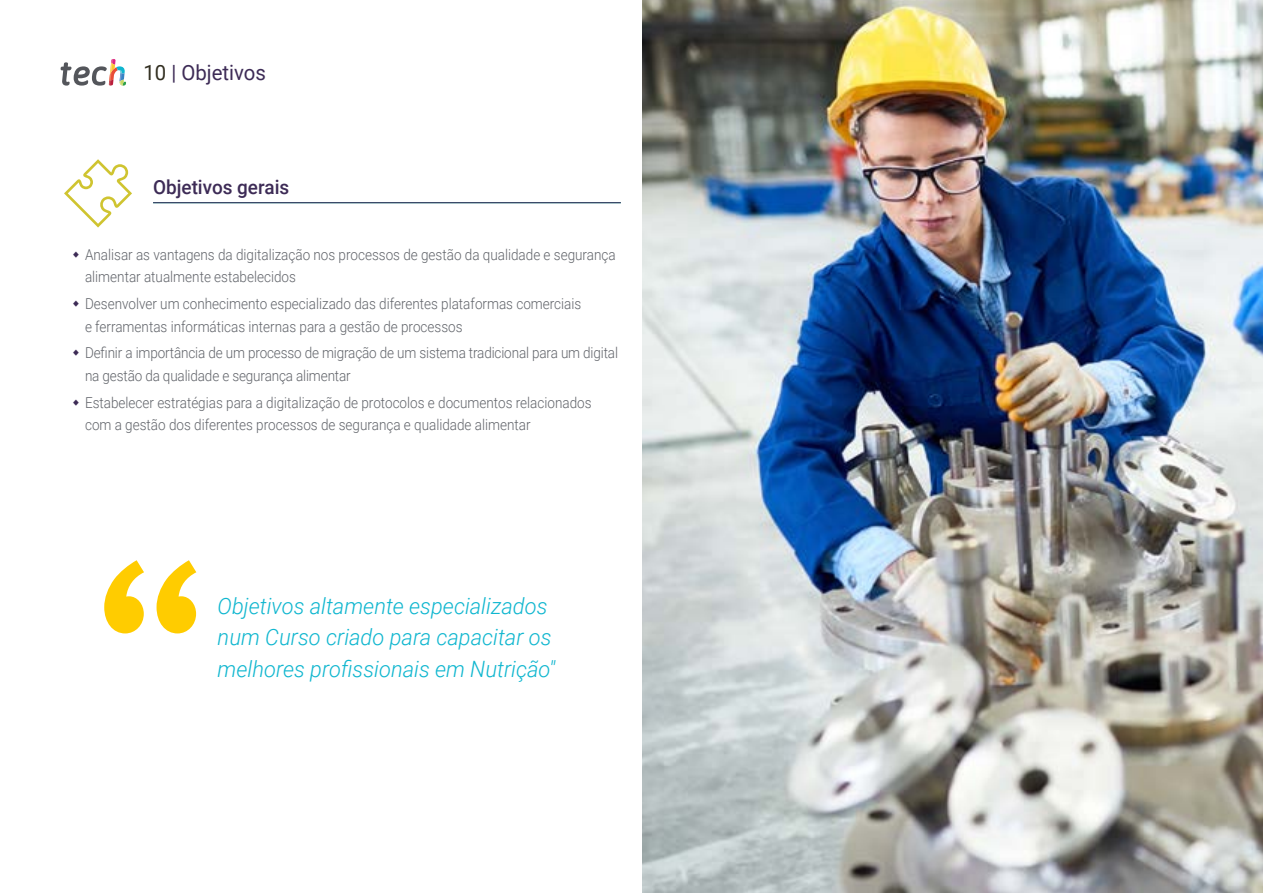
<style>
.page{position:relative;width:1263px;height:893px;background:#fff}
.page>*{position:absolute;margin:0;border:0;box-sizing:border-box;transform-origin:0 0}
.t1{font:italic 300 22.5px/31.5px "Roboto";color:#0fb6cf}
.t2{font:21px "Roboto";color:#3d2b56}
.t3{font:500 19.5px "Roboto";color:#3d2b56}
.t4{font:300 15px/22.5px "Roboto";color:#61646a;scale:.9 1}
.s1{color:#312e20}
</style>
<div class="page">
<hr style="left:153px;top:202px;width:468px;height:1px;background:#3d2b56">
<svg style="left:64px;top:159px;width:68px;height:69px"></svg>
<img style="left:642px;top:0;width:621px;height:893px">
<svg style="left:61px;top:59px;width:65px;height:27px"></svg>
<svg style="left:104px;top:560px;width:92px;height:73px"></svg>
<h2 class="t2" style="left:144px;top:57px;width:124px"><span class="s1">10</span> | Objetivos</h2>
<h3 class="t3" style="left:153px;top:174px;width:138px">Objetivos gerais</h3>
<p class="t4" style="left:85px;top:243px;width:591px">Analisar as vantagens da digitalização nos processos de gestão da qualidade e segurança alimentar atualmente estabelecidos</p>
<p class="t4" style="left:85px;top:292px;width:553px">Desenvolver um conhecimento especializado das diferentes plataformas comerciais e ferramentas informáticas internas para a gestão de processos</p>
<p class="t4" style="left:85px;top:341px;width:594px">Definir a importância de um processo de migração de um sistema tradicional para um digital na gestão da qualidade e segurança alimentar</p>
<p class="t4" style="left:85px;top:390px;width:564px">Estabelecer estratégias para a digitalização de protocolos e documentos relacionados com a gestão dos diferentes processos de segurança e qualidade alimentar</p>
<h1 class="t1" style="left:218px;top:589px;width:339px">Objetivos altamente especializados num Curso criado para capacitar os melhores profissionais em Nutrição"</h1>
</div>
